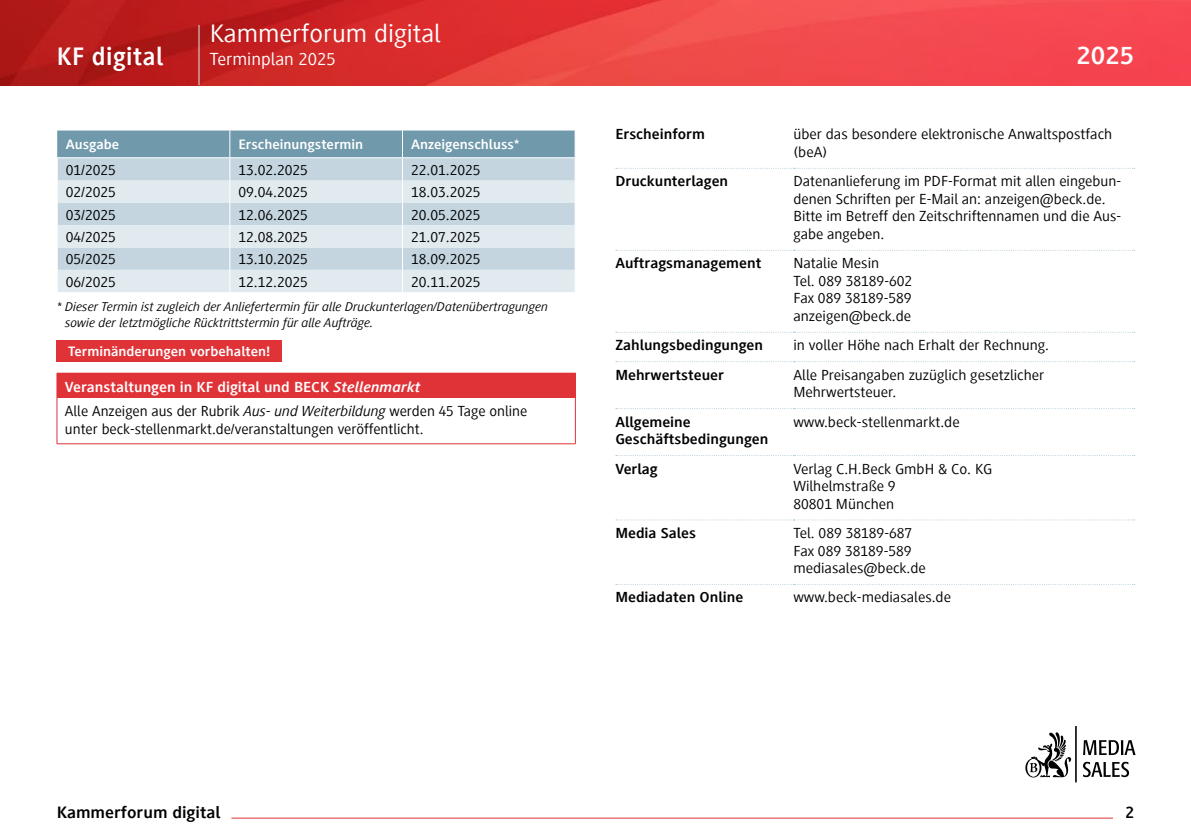
<style>
.page{position:relative;width:1191px;height:840px;background:#fff}
.page>*{position:absolute;margin:0;border:0;box-sizing:border-box;transform-origin:0 0}
.t1{font:26px "Generis Sans Com";color:#fff;scale:1.08 1}
.t2{font:700 26px "Generis Sans Com";letter-spacing:.02em;color:#fff}
.t3{font:700 26px "Generis Sans Com";letter-spacing:.02em;color:#fff;scale:1.08 1}
.t4{font:18px "Generis Sans Com";color:#fff;scale:1.08 1}
.t5{font:700 17px "Generis Sans Com";color:#000;scale:1.08 1}
.t6{font:700 17px "Generis Sans Com";color:#000}
.t7{font:15px/17.6px "Generis Sans Com";color:#000;scale:1.08 1}
.t8{font:15px/24.2px "Generis Sans Com";color:#000;scale:1.06 1}
.t9{font:15px/17.6px "Generis Sans Com";color:#000;scale:1.07 1}
.t10{font:700 15px/17.6px "Generis Sans Com";color:#000;scale:1.08 1}
.t11{font:700 14px "Generis Sans Com";color:#fff;scale:1.08 1}
.t12{font:italic 13px/16px "Generis Sans Com";color:#000;scale:1.08 1}
.s1{font-weight:700;color:#fff}
.s2{font-weight:700;font-style:italic;color:#fff}
.s3{font-style:italic}
</style>
<div class="page">
<img style="left:0;top:0;width:1191px;height:85px">
<hr style="left:198px;top:25px;width:1px;height:60px;background:#dde3e5">
<svg style="left:57px;top:130px;width:518px;height:162px;background:#c2d4de"></svg>
<div style="left:57px;top:373px;width:518px;height:24px;background:#df3338"></div>
<hr style="left:57px;top:372px;width:518px;height:1px;background:#df3338">
<svg style="left:57px;top:397px;width:1px;height:46px"></svg>
<svg style="left:575px;top:373px;width:1px;height:70px"></svg>
<hr style="left:57px;top:443px;width:518px;height:1px;background:#df3338">
<div style="left:57px;top:340px;width:225px;height:21px;background:#df3338"></div>
<svg style="left:616px;top:168px;width:518px;height:1px"></svg>
<svg style="left:616px;top:408px;width:518px;height:1px"></svg>
<svg style="left:616px;top:455px;width:518px;height:1px"></svg>
<svg style="left:616px;top:519px;width:518px;height:1px"></svg>
<svg style="left:616px;top:250px;width:518px;height:1px"></svg>
<svg style="left:616px;top:331px;width:517px;height:1px"></svg>
<svg style="left:616px;top:361px;width:518px;height:1px"></svg>
<hr style="left:231px;top:817px;width:882px;height:1px;background:#df3338">
<svg style="left:1025px;top:732px;width:46px;height:45px"></svg>
<hr style="left:1075px;top:725px;width:1px;height:56px;background:#000">
<svg style="left:1083px;top:740px;width:52px;height:14px"></svg>
<svg style="left:1083px;top:761px;width:46px;height:15px"></svg>
<h1 class="t1" style="left:210px;top:20px;width:215px">Kammerforum digital</h1>
<h1 class="t2" style="left:57px;top:42px;width:108px">KF digital</h1>
<p class="t4" style="left:210px;top:49px;width:118px">Terminplan 2025</p>
<p class="t11" style="left:66px;top:137px;width:51px">Ausgabe</p>
<p class="t11" style="left:238px;top:137px;width:117px">Erscheinungstermin</p>
<p class="t11" style="left:411px;top:137px;width:102px">Anzeigenschluss*</p>
<p class="t7" style="left:66px;top:161px;width:48px">01/2025</p>
<p class="t7" style="left:238px;top:161px;width:66px">13.02.2025</p>
<p class="t7" style="left:411px;top:161px;width:66px">22.01.2025</p>
<p class="t7" style="left:66px;top:183px;width:48px">02/2025</p>
<p class="t7" style="left:238px;top:183px;width:66px">09.04.2025</p>
<p class="t7" style="left:411px;top:183px;width:66px">18.03.2025</p>
<p class="t7" style="left:66px;top:206px;width:48px">03/2025</p>
<p class="t7" style="left:238px;top:206px;width:66px">12.06.2025</p>
<p class="t7" style="left:411px;top:206px;width:66px">20.05.2025</p>
<p class="t7" style="left:66px;top:228px;width:48px">04/2025</p>
<p class="t7" style="left:238px;top:228px;width:66px">12.08.2025</p>
<p class="t7" style="left:411px;top:228px;width:66px">21.07.2025</p>
<p class="t7" style="left:66px;top:250px;width:48px">05/2025</p>
<p class="t7" style="left:238px;top:250px;width:66px">13.10.2025</p>
<p class="t7" style="left:411px;top:250px;width:66px">18.09.2025</p>
<p class="t7" style="left:66px;top:273px;width:48px">06/2025</p>
<p class="t7" style="left:238px;top:273px;width:66px">12.12.2025</p>
<p class="t7" style="left:411px;top:273px;width:66px">20.11.2025</p>
<p class="t12" style="left:65px;top:298px;width:449px;text-indent:-8px">* Dieser Termin ist zugleich der Anliefertermin für alle Druckunterlagen/Datenübertragungen sowie der letztmögliche Rücktrittstermin für alle Aufträge.</p>
<p class="t11" style="left:68px;top:343px;width:189px">Terminänderungen vorbehalten!</p>
<p class="t8" style="left:65px;top:374px;width:438px"><span class="s1">Veranstaltungen in KF digital und BECK</span> <span class="s2">Stellenmarkt<br></span>Alle Anzeigen aus der Rubrik <span class="s3">Aus- und Weiterbildung</span> werden 45 Tage online</p>
<p class="t8" style="left:65px;top:416px;width:340px">unter beck-stellenmarkt.de/veranstaltungen veröffentlicht.</p>
<h1 class="t3" style="left:1076px;top:42px;width:55px">2025</h1>
<p class="t10" style="left:615px;top:126px;width:85px">Erscheinform</p>
<p class="t7" style="left:793px;top:126px;width:297px">über das besondere elektronische Anwaltspostfach (beA)</p>
<p class="t10" style="left:615px;top:173px;width:106px">Druckunterlagen</p>
<p class="t9" style="left:793px;top:173px;width:308px">Datenanlieferung im PDF-Format mit allen eingebun&shy;denen Schriften per E-Mail an: anzeigen@beck.de.<br>Bitte im Betreff den Zeitschriftennamen und die Aus&shy;gabe angeben.</p>
<p class="t10" style="left:615px;top:254px;width:137px">Auftragsmanagement</p>
<p class="t7" style="left:793px;top:254px;width:112px">Natalie Mesin<br>Tel. 089 38189-602<br>Fax 089 38189-589 anzeigen@beck.de</p>
<p class="t10" style="left:615px;top:336px;width:138px">Zahlungsbedingungen</p>
<p class="t7" style="left:793px;top:336px;width:238px">in voller Höhe nach Erhalt der Rechnung.</p>
<p class="t10" style="left:615px;top:366px;width:102px">Mehrwertsteuer</p>
<p class="t7" style="left:793px;top:366px;width:234px">Alle Preisangaben zuzüglich gesetzlicher<br>Mehrwertsteuer.</p>
<p class="t10" style="left:615px;top:413px;width:143px">Allgemeine<br>Geschäftsbedingungen</p>
<p class="t7" style="left:793px;top:413px;width:155px">www.beck-stellenmarkt.de</p>
<p class="t10" style="left:615px;top:459px;width:41px">Verlag</p>
<p class="t7" style="left:793px;top:459px;width:186px">Verlag C.H.Beck GmbH &amp; Co. KG<br>Wilhelmstraße 9<br>80801 München</p>
<p class="t10" style="left:615px;top:524px;width:76px">Media Sales</p>
<p class="t7" style="left:793px;top:524px;width:124px">Tel. 089 38189-687<br>Fax 089 38189-589 mediasales@beck.de</p>
<p class="t10" style="left:615px;top:588px;width:120px">Mediadaten Online</p>
<p class="t7" style="left:793px;top:588px;width:147px">www.beck-mediasales.de</p>
<p class="t5" style="left:57px;top:803px;width:153px">Kammerforum digital</p>
<p class="t6" style="left:1125px;top:803px;width:10px">2</p>
</div>
